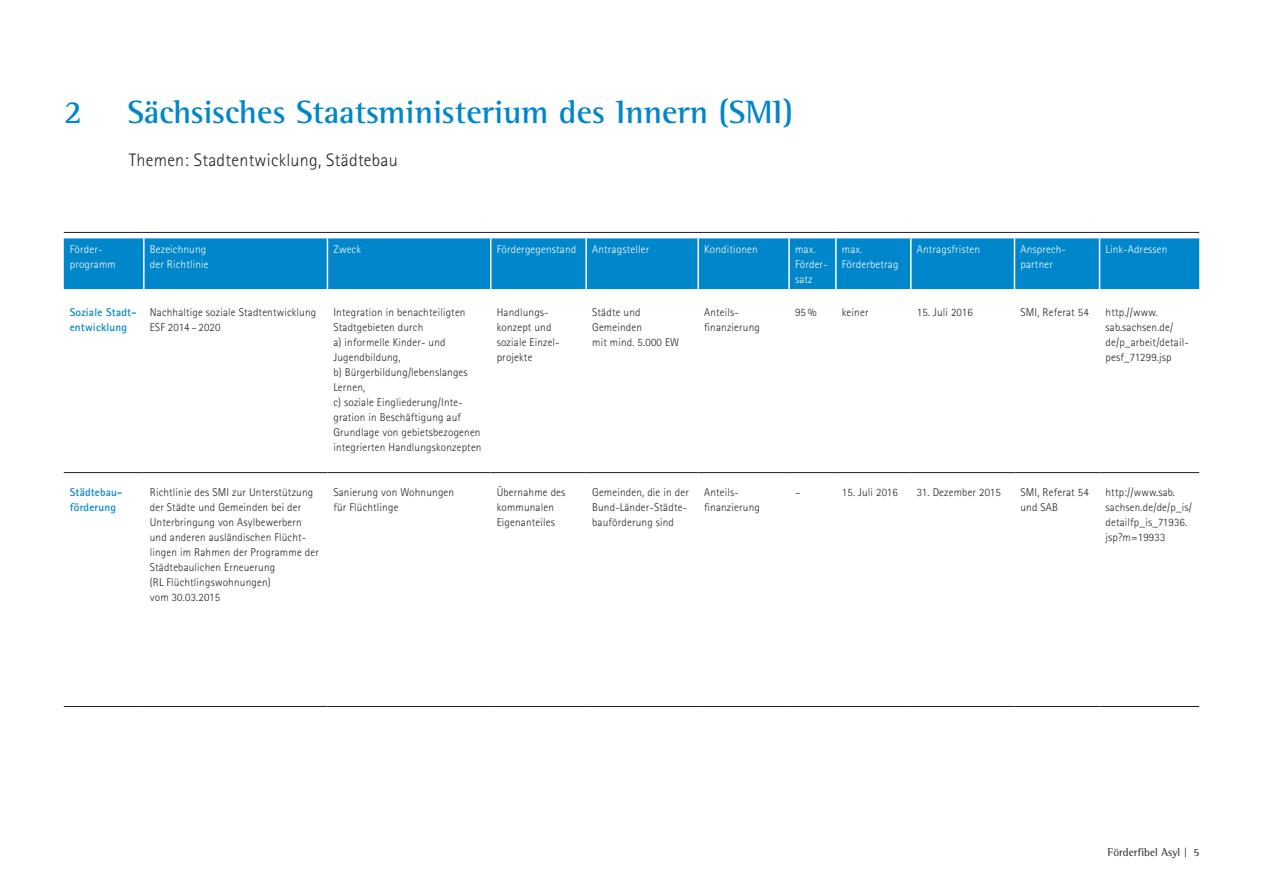
<style>
.page{position:relative;width:1263px;height:893px;background:#fff}
.page>*{position:absolute;margin:0;border:0;box-sizing:border-box;transform-origin:0 0}
.t1{font:700 33px "Rotis Semi Serif";color:#0086cb}
.t2{font:300 18px "Rotis Sans Serif";letter-spacing:.015em;color:#231f20}
.t3{font:300 11.25px/15px "Rotis Sans Serif";letter-spacing:.015em;color:#231f20}
.t4{font:300 11.25px/15px "Rotis Sans Serif";letter-spacing:.015em;color:#fff}
.t5{font:700 11.25px/15px "Rotis Sans Serif";letter-spacing:.015em;color:#0086cb}
.t6{font:11.25px "Rotis Semi Serif";letter-spacing:.01em;color:#231f20}
</style>
<div class="page">
<hr style="left:64px;top:232px;width:1135px;height:1px;background:#231f20">
<div style="left:64px;top:238px;width:1135px;height:51px;background:#0086cb"></div>
<hr style="left:143px;top:238px;width:2px;height:51px;background:#fff">
<hr style="left:327px;top:238px;width:1px;height:51px;background:#fff">
<hr style="left:490px;top:238px;width:1px;height:51px;background:#fff">
<hr style="left:585px;top:238px;width:2px;height:51px;background:#fff">
<hr style="left:697px;top:238px;width:2px;height:51px;background:#fff">
<hr style="left:788px;top:238px;width:2px;height:51px;background:#fff">
<hr style="left:835px;top:238px;width:2px;height:51px;background:#fff">
<hr style="left:910px;top:238px;width:1px;height:51px;background:#fff">
<hr style="left:1014px;top:238px;width:1px;height:51px;background:#fff">
<hr style="left:1099px;top:238px;width:1px;height:51px;background:#fff">
<hr style="left:64px;top:472px;width:80px;height:1px;background:#231f20">
<hr style="left:144px;top:472px;width:183px;height:1px;background:#231f20">
<hr style="left:327px;top:472px;width:164px;height:1px;background:#231f20">
<hr style="left:491px;top:472px;width:95px;height:1px;background:#231f20">
<hr style="left:586px;top:472px;width:112px;height:1px;background:#231f20">
<hr style="left:698px;top:472px;width:91px;height:1px;background:#231f20">
<hr style="left:789px;top:472px;width:47px;height:1px;background:#231f20">
<hr style="left:836px;top:472px;width:75px;height:1px;background:#231f20">
<hr style="left:911px;top:472px;width:103px;height:1px;background:#231f20">
<hr style="left:1014px;top:472px;width:85px;height:1px;background:#231f20">
<hr style="left:1099px;top:472px;width:100px;height:1px;background:#231f20">
<hr style="left:64px;top:706px;width:80px;height:1px;background:#231f20">
<hr style="left:144px;top:706px;width:183px;height:1px;background:#231f20">
<hr style="left:327px;top:706px;width:164px;height:1px;background:#231f20">
<hr style="left:491px;top:706px;width:95px;height:1px;background:#231f20">
<hr style="left:586px;top:706px;width:112px;height:1px;background:#231f20">
<hr style="left:698px;top:706px;width:91px;height:1px;background:#231f20">
<hr style="left:789px;top:706px;width:47px;height:1px;background:#231f20">
<hr style="left:836px;top:706px;width:75px;height:1px;background:#231f20">
<hr style="left:911px;top:706px;width:103px;height:1px;background:#231f20">
<hr style="left:1014px;top:706px;width:85px;height:1px;background:#231f20">
<hr style="left:1099px;top:706px;width:100px;height:1px;background:#231f20">
<h1 class="t1" style="left:64px;top:92px;width:20px">2</h1>
<h1 class="t1" style="left:128px;top:92px;width:667px">Sächsisches Staatsministerium des Innern (SMI)</h1>
<h2 class="t2" style="left:129px;top:150px;width:270px">Themen: Stadtentwicklung, Städtebau</h2>
<p class="t4" style="left:70px;top:242px;width:48px">Förder&shy;programm</p>
<p class="t4" style="left:150px;top:242px;width:60px">Bezeichnung der Richtlinie</p>
<p class="t4" style="left:333px;top:242px;width:29px">Zweck</p>
<p class="t4" style="left:497px;top:242px;width:81px">Fördergegenstand</p>
<p class="t4" style="left:592px;top:242px;width:59px">Antragsteller</p>
<p class="t4" style="left:704px;top:242px;width:55px">Konditionen</p>
<p class="t4" style="left:795px;top:242px;width:34px">max.<br>Förder&shy;satz</p>
<p class="t4" style="left:842px;top:242px;width:58px">max.<br>Förderbetrag</p>
<p class="t4" style="left:917px;top:242px;width:65px">Antragsfristen</p>
<p class="t4" style="left:1020px;top:242px;width:47px">Ansprech&shy;partner</p>
<p class="t4" style="left:1105px;top:242px;width:64px">Link-Adressen</p>
<p class="t5" style="left:70px;top:305px;width:68px">Soziale Stadt&shy;entwicklung</p>
<p class="t3" style="left:150px;top:305px;width:168px">Nachhaltige soziale Stadtentwicklung<br>ESF 2014 – 2020</p>
<p class="t3" style="left:333px;top:305px;width:150px">Integration in benachteiligten<br>Stadtgebieten durch<br>a) informelle Kinder- und<br>Jugendbildung,<br>b) Bürgerbildung/lebenslanges<br>Lernen,<br>c) soziale Eingliederung/Inte&shy;gration in Beschäftigung auf<br>Grundlage von gebietsbezogenen integrierten Handlungskonzepten</p>
<p class="t3" style="left:497px;top:305px;width:63px">Handlungs&shy;konzept und soziale Einzel&shy;projekte</p>
<p class="t3" style="left:592px;top:305px;width:89px">Städte und<br>Gemeinden<br>mit mind. 5.000 EW</p>
<p class="t3" style="left:704px;top:305px;width:57px">Anteils&shy;finanzierung</p>
<p class="t3" style="left:795px;top:305px;width:23px">95%</p>
<p class="t3" style="left:842px;top:305px;width:28px">keiner</p>
<p class="t3" style="left:917px;top:305px;width:57px">15. Juli 2016</p>
<p class="t3" style="left:1020px;top:305px;width:70px">SMI, Referat 54</p>
<p class="t3" style="left:1105px;top:305px;width:85px">http.//www. sab.sachsen.de/ de/p_arbeit/detail&shy;pesf_71299.jsp</p>
<p class="t5" style="left:70px;top:485px;width:54px">Städtebau&shy;förderung</p>
<p class="t3" style="left:150px;top:485px;width:171px">Richtlinie des SMI zur Unterstützung der Städte und Gemeinden bei der<br>Unterbringung von Asylbewerbern und anderen ausländischen Flücht&shy;lingen im Rahmen der Programme der<br>Städtebaulichen Erneuerung<br>(RL Flüchtlingswohnungen)<br>vom 30.03.2015</p>
<p class="t3" style="left:333px;top:485px;width:122px">Sanierung von Wohnungen für Flüchtlinge</p>
<p class="t3" style="left:497px;top:485px;width:70px">Übernahme des kommunalen<br>Eigenanteiles</p>
<p class="t3" style="left:592px;top:485px;width:98px">Gemeinden, die in der<br>Bund-Länder-Städte&shy;bauförderung sind</p>
<p class="t3" style="left:704px;top:485px;width:57px">Anteils&shy;finanzierung</p>
<p class="t3" style="left:795px;top:485px;width:7px">–</p>
<p class="t3" style="left:842px;top:485px;width:57px">15. Juli 2016</p>
<p class="t3" style="left:917px;top:485px;width:86px">31. Dezember 2015</p>
<p class="t3" style="left:1020px;top:485px;width:70px">SMI, Referat 54 und SAB</p>
<p class="t3" style="left:1105px;top:485px;width:88px">http://www.sab. sachsen.de/de/p_is/ detailfp_is_71936. jsp?m=19933</p>
<p class="t6" style="left:1107px;top:846px;width:93px">Förderfibel Asyl | 5</p>
</div>
